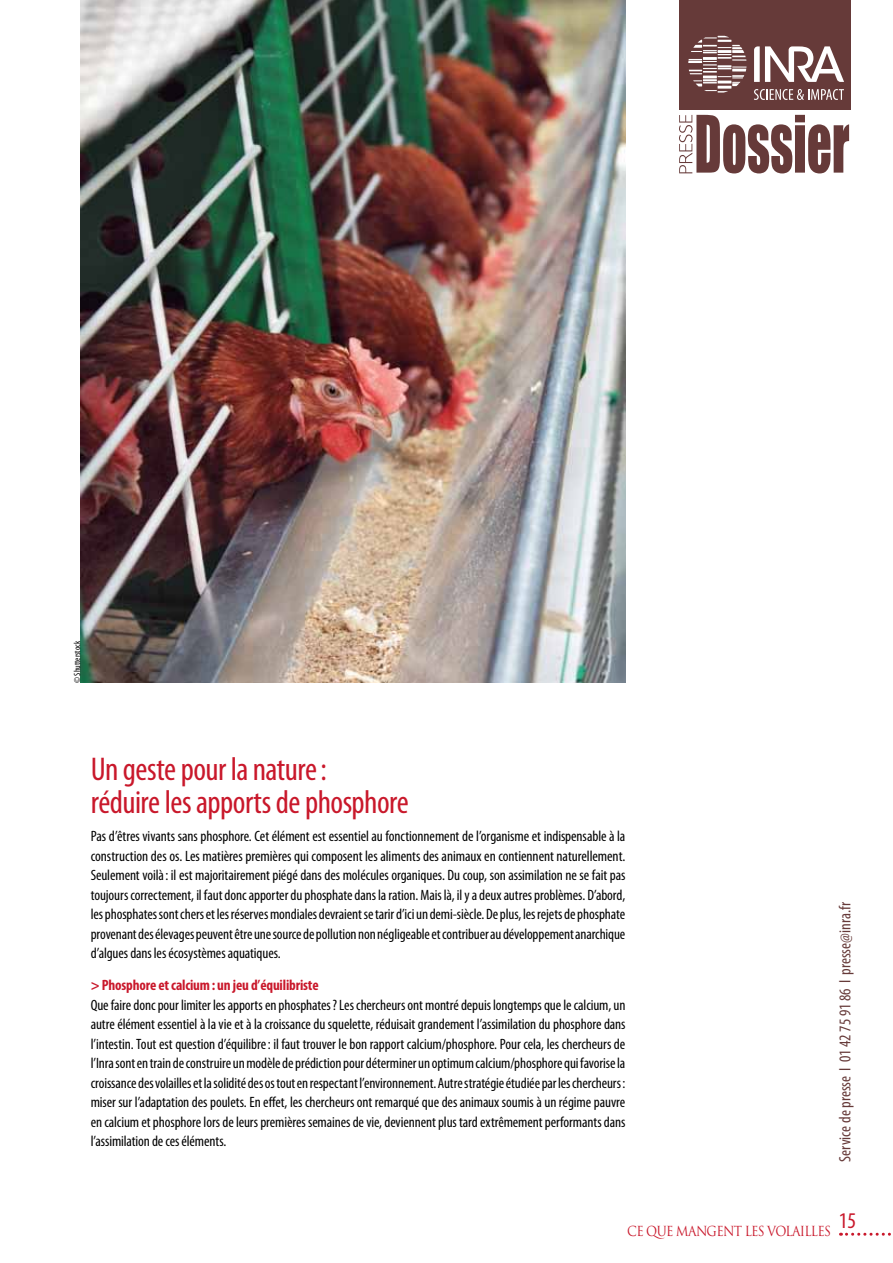
<style>
.page{position:relative;width:893px;height:1263px;background:#fff}
.page>*{position:absolute;margin:0;border:0;box-sizing:border-box;transform-origin:0 0}
.t1{font:condensed 33px/33px "Myriad Pro";letter-spacing:-.015em;color:#c9182b}
.t2{font:condensed 22.5px "Myriad Pro";color:#c9182b}
.t3{font:condensed 16.5px "Myriad Pro";color:#663a39}
.t4{font:condensed 15px/19.5px "Myriad Pro";letter-spacing:-.005em;color:#000;text-align:justify}
.t5{font:700 condensed 15px "Myriad Pro";letter-spacing:-.01em;color:#c9182b}
.t6{font:13.5px "Trajan Pro";letter-spacing:-.06em;color:#c9182b;scale:.9 1}
.t7{font:condensed 9px "Myriad Pro";color:#000}
</style>
<div class="page">
<svg style="left:840px;top:1233px;width:51px;height:3px"></svg>
<div style="left:679px;top:0;width:171px;height:110px;background:#663a39"></div>
<svg style="left:679px;top:115px;width:170px;height:58px"></svg>
<svg style="left:754px;top:46px;width:90px;height:36px"></svg>
<svg style="left:688px;top:36px;width:58px;height:57px"></svg>
<svg style="left:754px;top:89px;width:90px;height:11px"></svg>
<img style="left:81px;top:0;width:544px;height:683px">
<p class="t7" style="left:72px;top:683px;width:43px;rotate:-90deg">© Shutterstock</p>
<h1 class="t1" style="left:91px;top:753px;width:320px">Un geste pour la nature:<br>réduire les apports de phosphore</h1>
<p class="t4" style="left:91px;top:827px;width:536px">Pas d’êtres vivants sans phosphore. Cet élément est essentiel au fonctionnement de l’organisme et indispensable à la construction des os. Les matières premières qui composent les aliments des animaux en contiennent naturellement.<br>Seulement voilà: il est majoritairement piégé dans des molécules organiques. Du coup, son assimilation ne se fait pas toujours correctement, il faut donc apporter du phosphate dans la ration. Mais là, il y a deux autres problèmes. D’abord, les phosphates sont chers et les réserves mondiales devraient se tarir d’ici un demi-siècle. De plus, les rejets de phosphate provenant des élevages peuvent être une source de pollution non négligeable et contribuer au développement anarchique d’algues dans les écosystèmes aquatiques.</p>
<p class="t5" style="left:91px;top:977px;width:230px">&gt; Phosphore et calcium: un jeu d’équilibriste</p>
<p class="t4" style="left:91px;top:995px;width:536px">Que faire donc pour limiter les apports en phosphates? Les chercheurs ont montré depuis longtemps que le calcium, un autre élément essentiel à la vie et à la croissance du squelette, réduisait grandement l’assimilation du phosphore dans l’intestin. Tout est question d’équilibre: il faut trouver le bon rapport calcium/phosphore. Pour cela, les chercheurs de l’Inra sont en train de construire un modèle de prédiction pour déterminer un optimum calcium/phosphore qui favorise la croissance des volailles et la solidité des os tout en respectant l’environnement. Autre stratégie étudiée par les chercheurs: miser sur l’adaptation des poulets. En effet, les chercheurs ont remarqué que des animaux soumis à un régime pauvre en calcium et phosphore lors de leurs premières semaines de vie, deviennent plus tard extrêmement performants dans l’assimilation de ces éléments.</p>
<p class="t3" style="left:836px;top:1162px;width:261px;rotate:-90deg">Service de presse I 01 42 75 91 86 I presse@inra.fr</p>
<p class="t6" style="left:627px;top:1222px;width:32px">CE QUE</p>
<p class="t6" style="left:676px;top:1222px;width:12px">MANGENT</p>
<p class="t6" style="left:745px;top:1222px;width:89px">LES VOLAI LLES</p>
<h2 class="t2" style="left:839px;top:1209px;width:19px">15</h2>
</div>
